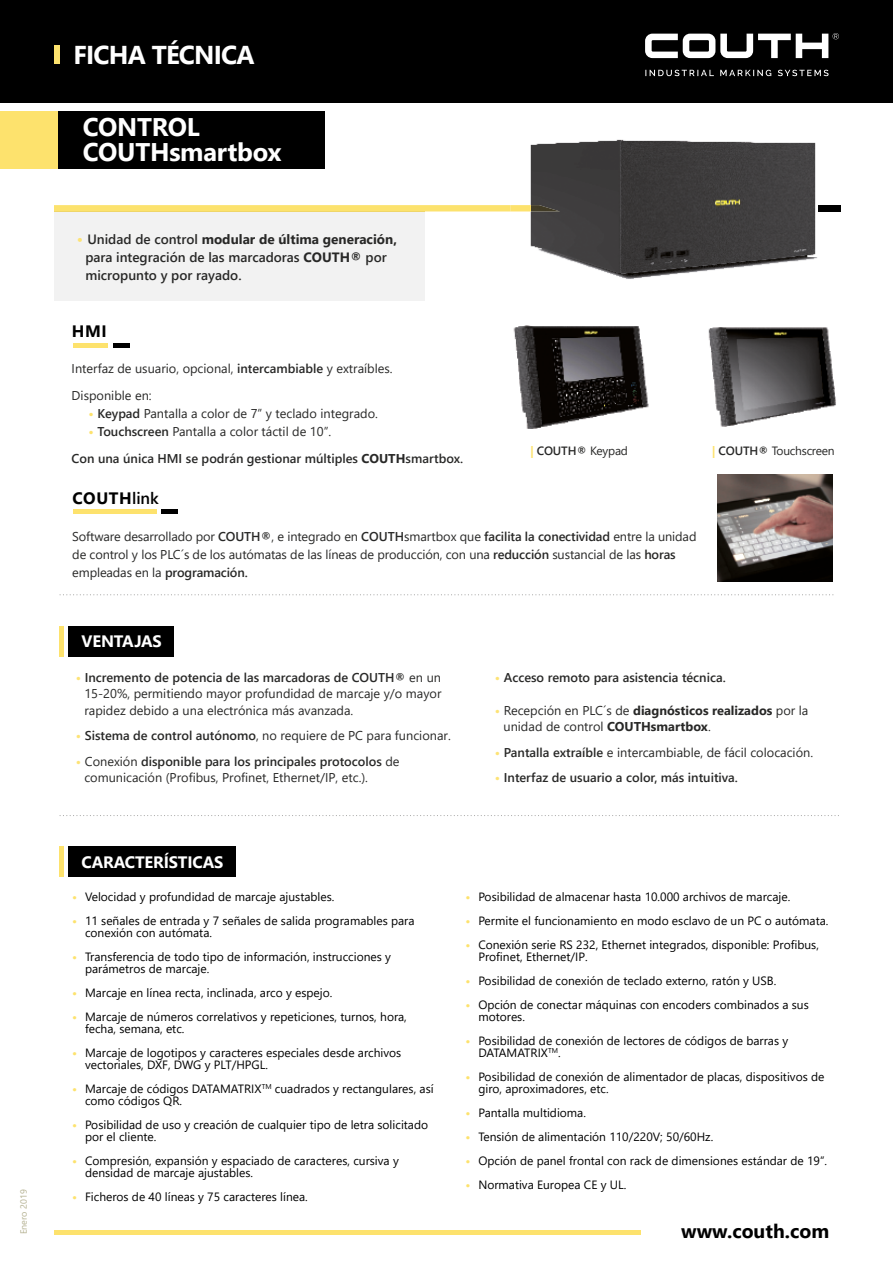
<style>
.page{position:relative;width:893px;height:1263px;background:#fff}
.page>*{position:absolute;margin:0;border:0;box-sizing:border-box;transform-origin:0 0}
.t1{font:700 25.8px "Segoe UI";letter-spacing:-.03em;color:#fff}
.t2{font:700 25.5px/25.5px "Segoe UI";letter-spacing:-.01em;color:#fff}
.t3{font:700 19.5px "Segoe UI";color:#000}
.t4{font:700 16.5px "Segoe UI";letter-spacing:-.01em;color:#fff}
.t5{font:700 16.5px "Segoe UI";letter-spacing:.035em;color:#000}
.t6{font:600 13.5px/18px "Segoe UI";color:#282827}
.t7{font:12.75px/16.5px "Segoe UI";color:#282827}
.t8{font:600 12.75px/27px "Segoe UI";color:#282827}
.t9{font:12px/12px "Segoe UI";color:#000}
.t10{font:12px "Segoe UI";letter-spacing:-.02em;color:#282827}
.t11{font:600 12px "Segoe UI";letter-spacing:-.01em;color:#282827}
.t12{font:9px "Segoe UI";color:#b4b191}
.s1{font-weight:700;font-size:15px;color:#fde376}
.s2{font-weight:700}
.s3{font-weight:600}
.s4{font-weight:700;color:#fde26d}
.s5{font-weight:400}
.s6{font-weight:700;color:#fde376}
</style>
<div class="page">
<div style="left:54px;top:211px;width:370px;height:90px;background:#f2f2f2"></div>
<div style="left:0;top:0;width:893px;height:103px;background:#000"></div>
<img style="left:510px;top:139px;width:322px;height:140px">
<svg style="left:645px;top:33px;width:194px;height:43px"></svg>
<div style="left:54px;top:1230px;width:586px;height:5px;background:#fde26d"></div>
<div style="left:68px;top:847px;width:168px;height:30px;background:#000"></div>
<div style="left:59px;top:846px;width:5px;height:31px;background:#fde26d"></div>
<svg style="left:60px;top:815px;width:779px;height:1px"></svg>
<svg style="left:60px;top:594px;width:773px;height:1px"></svg>
<img style="left:708px;top:327px;width:128px;height:100px">
<img style="left:513px;top:325px;width:136px;height:104px">
<div style="left:73px;top:343px;width:35px;height:5px;background:#fde26d"></div>
<div style="left:113px;top:343px;width:16px;height:5px;background:#000"></div>
<img style="left:718px;top:474px;width:114px;height:107px">
<hr style="left:73px;top:510px;width:83px;height:4px;background:#fde26d">
<hr style="left:162px;top:510px;width:16px;height:4px;background:#000">
<div style="left:832px;top:205px;width:9px;height:6px;background:#000"></div>
<svg style="left:819px;top:205px;width:13px;height:6px"></svg>
<svg style="left:54px;top:205px;width:456px;height:6px;background:#fce26f"></svg>
<img style="left:510px;top:205px;width:50px;height:6px">
<div style="left:68px;top:626px;width:106px;height:30px;background:#000"></div>
<div style="left:59px;top:626px;width:5px;height:30px;background:#fde26d"></div>
<div style="left:58px;top:111px;width:267px;height:58px;background:#000"></div>
<div style="left:0;top:111px;width:58px;height:58px;background:#fde26d"></div>
<div style="left:54px;top:45px;width:6px;height:19px;background:#fde26d"></div>
<p class="t12" style="left:15px;top:1234px;width:46px;rotate:-90deg">Enero 2019</p>
<h1 class="t1" style="left:74px;top:31px;width:183px">FICHA TÉCNICA</h1>
<h2 class="t2" style="left:83px;top:112px;width:200px">CONTROL<br>COUTHsmartbox</h2>
<p class="t6" style="left:85px;top:229px;width:313px;text-indent:-9px"><span class="s1">•</span> Unidad de control <span class="s2">modular de última generación, </span>para integración de las marcadoras <span class="s2">COUTH®</span> por micropunto y por rayado.</p>
<h3 class="t5" style="left:72px;top:316px;width:36px">HMI</h3>
<p class="t7" style="left:72px;top:354px;width:322px;line-height:27px">Interfaz de usuario, opcional, <span class="s3">intercambiable</span> y extraíbles.<br>Disponible en:</p>
<p class="t7" style="left:89px;top:404px;width:291px"><span class="s4">•</span> <span class="s3">Keypad</span> Pantalla a color de 7” y teclado integrado.</p>
<p class="t8" style="left:72px;top:417px;width:393px;text-indent:17px"><span class="s4">•</span> Touchscreen <span class="s5">Pantalla a color táctil de 10”.<br></span>Con una única HMI se podrán gestionar múltiples <span class="s2">COUTH</span>smartbox.</p>
<h3 class="t5" style="left:73px;top:483px;width:88px">COUTH<span class="s3">link</span></h3>
<p class="t11" style="left:530px;top:439px;width:99px"><span class="s4">|</span> COUTH® <span class="s5">Keypad</span></p>
<p class="t10" style="left:712px;top:439px;width:124px"><span class="s4">|</span> <span class="s3">COUTH®</span> Touchscreen</p>
<p class="t7" style="left:72px;top:526px;width:626px;line-height:18px">Software desarrollado por <span class="s3">COUTH®</span>, e integrado en <span class="s3">COUTH</span>smartbox que <span class="s3">facilita la conectividad</span> entre la unidad de control y los PLC´s de los autómatas de las líneas de producción, con una <span class="s3">reducción</span> sustancial de las <span class="s3">horas </span>empleadas en la <span class="s3">programación.</span></p>
<h3 class="t4" style="left:82px;top:626px;width:82px">VENTAJAS</h3>
<p class="t7" style="left:84px;top:668px;width:359px;text-align:justify;text-indent:-9px"><span class="s6">•</span> <span class="s3">Incremento de potencia de las marcadoras de COUTH®</span> en un 15-20%, permitiendo mayor profundidad de marcaje y/o mayor rapidez debido a una electrónica más avanzada.</p>
<p class="t7" style="left:76px;top:726px;width:376px"><span class="s6">•</span> <span class="s3">Sistema de control autónomo</span>, no requiere de PC para funcionar.</p>
<p class="t7" style="left:84px;top:752px;width:317px;text-indent:-9px"><span class="s6">•</span> Conexión <span class="s3">disponible para los principales protocolos</span> de comunicación (Profibus, Profinet, Ethernet/IP, etc.).</p>
<p class="t8" style="left:495px;top:663px;width:232px"><span class="s6">•</span> Acceso remoto para asistencia técnica.</p>
<p class="t7" style="left:503px;top:701px;width:306px;text-indent:-9px"><span class="s6">•</span> Recepción en PLC´s de <span class="s2">diagnósticos realizados</span> por la unidad de control <span class="s2">COUTHsmartbox</span>.</p>
<p class="t7" style="left:495px;top:743px;width:320px"><span class="s6">•</span> <span class="s3">Pantalla extraíble</span> e intercambiable, de fácil colocación.</p>
<p class="t8" style="left:495px;top:763px;width:244px"><span class="s6">•</span> Interfaz de usuario a color, más intuitiva.</p>
<h3 class="t4" style="left:82px;top:846px;width:143px">CARACTERÍSTICAS</h3>
<p class="t9" style="left:72px;top:889px;width:264px"><span class="s4">•</span> Velocidad y profundidad de marcaje ajustables.</p>
<p class="t9" style="left:85px;top:913px;width:331px;text-indent:-13px"><span class="s4">•</span> 11 señales de entrada y 7 señales de salida programables para conexión con autómata.</p>
<p class="t9" style="left:85px;top:949px;width:307px;text-indent:-13px"><span class="s4">•</span> Transferencia de todo tipo de información, instrucciones y parámetros de marcaje.</p>
<p class="t9" style="left:72px;top:985px;width:262px"><span class="s4">•</span> Marcaje en línea recta, inclinada, arco y espejo.</p>
<p class="t9" style="left:85px;top:1009px;width:323px;text-indent:-13px"><span class="s4">•</span> Marcaje de números correlativos y repeticiones, turnos, hora, fecha, semana, etc.</p>
<p class="t9" style="left:85px;top:1045px;width:318px;text-indent:-13px"><span class="s4">•</span> Marcaje de logotipos y caracteres especiales desde archivos vectoriales, DXF, DWG y PLT/HPGL.</p>
<p class="t9" style="left:85px;top:1081px;width:350px;text-indent:-13px"><span class="s4">•</span> Marcaje de códigos DATAMATRIX<sup>TM</sup> cuadrados y rectangulares, así como códigos QR.</p>
<p class="t9" style="left:85px;top:1117px;width:345px;text-indent:-13px"><span class="s4">•</span> Posibilidad de uso y creación de cualquier tipo de letra solicitado por el cliente.</p>
<p class="t9" style="left:85px;top:1153px;width:315px;text-indent:-13px"><span class="s4">•</span> Compresión, expansión y espaciado de caracteres, cursiva y densidad de marcaje ajustables.</p>
<p class="t9" style="left:72px;top:1189px;width:237px"><span class="s4">•</span> Ficheros de 40 líneas y 75 caracteres línea.</p>
<p class="t9" style="left:466px;top:889px;width:326px"><span class="s4">•</span> Posibilidad de almacenar hasta 10.000 archivos de marcaje.</p>
<p class="t9" style="left:466px;top:913px;width:364px"><span class="s4">•</span> Permite el funcionamiento en modo esclavo de un PC o autómata.</p>
<p class="t9" style="left:478px;top:937px;width:342px;text-indent:-13px"><span class="s4">•</span> Conexión serie RS 232, Ethernet integrados, disponible: Profibus,<br>Profinet, Ethernet/IP.</p>
<p class="t9" style="left:466px;top:973px;width:312px"><span class="s4">•</span> Posibilidad de conexión de teclado externo, ratón y USB.</p>
<p class="t9" style="left:478px;top:997px;width:332px;text-indent:-13px"><span class="s4">•</span> Opción de conectar máquinas con encoders combinados a sus motores.</p>
<p class="t9" style="left:478px;top:1033px;width:311px;text-indent:-13px"><span class="s4">•</span> Posibilidad de conexión de lectores de códigos de barras y<br>DATAMATRIX<sup>TM</sup>.</p>
<p class="t9" style="left:478px;top:1069px;width:348px;text-indent:-13px"><span class="s4">•</span> Posibilidad de conexión de alimentador de placas, dispositivos de giro, aproximadores, etc.</p>
<p class="t9" style="left:466px;top:1105px;width:122px"><span class="s4">•</span> Pantalla multidioma.</p>
<p class="t9" style="left:466px;top:1129px;width:249px"><span class="s4">•</span> Tensión de alimentación 110/220V; 50/60Hz.</p>
<p class="t9" style="left:466px;top:1153px;width:363px"><span class="s4">•</span> Opción de panel frontal con rack de dimensiones estándar de 19”.</p>
<p class="t9" style="left:466px;top:1177px;width:162px"><span class="s4">•</span> Normativa Europea CE y UL.</p>
<h3 class="t3" style="left:681px;top:1212px;width:149px">www.couth.com</h3>
</div>
